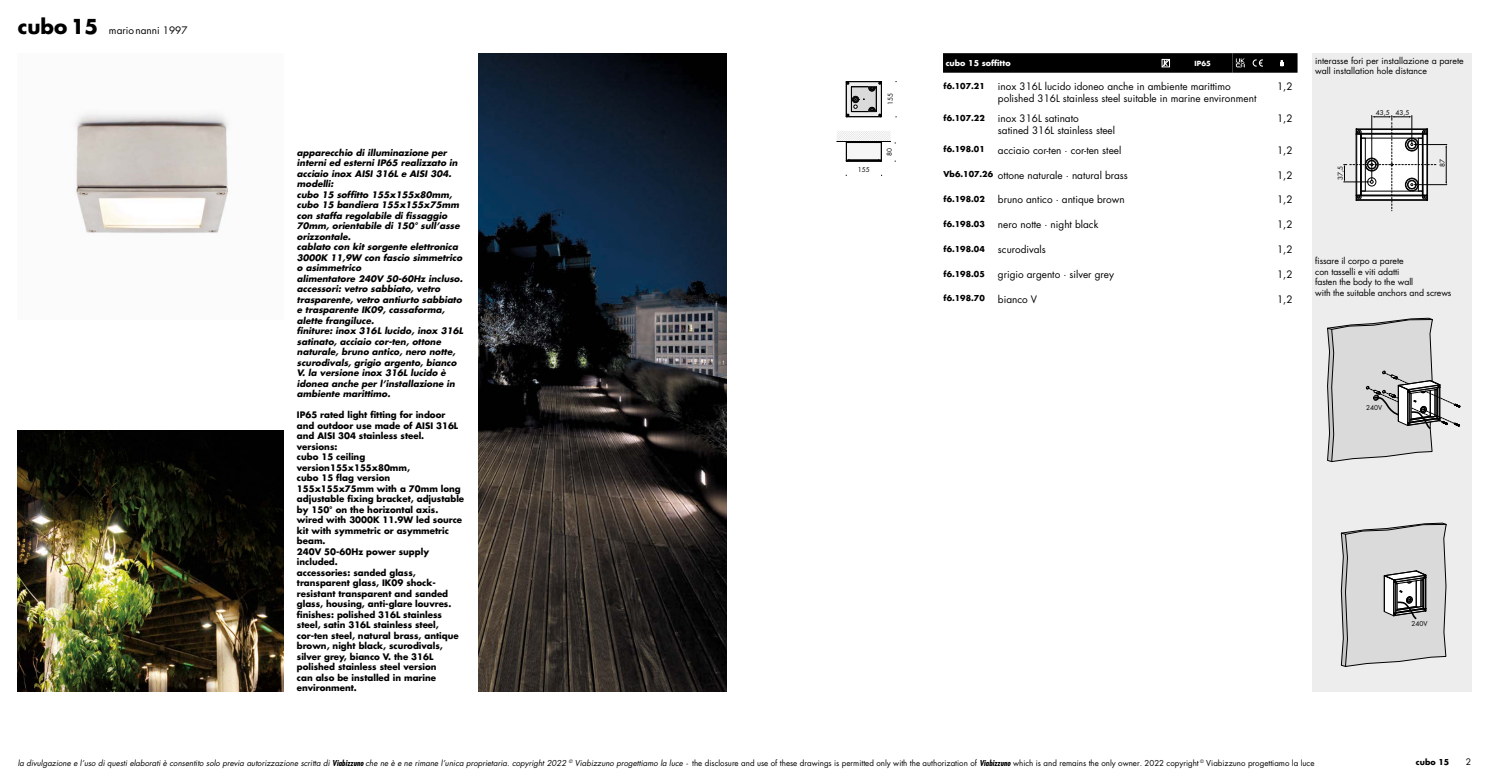
<style>
.page{position:relative;width:1489px;height:780px;background:#fff}
.page>*{position:absolute;margin:0;border:0;box-sizing:border-box;transform-origin:0 0}
.t1{font:10px/12px "Futura Std";color:#000}
.t2{font:700 8.75px/10.5px "Futura Std";color:#000}
.t3{font:italic 700 8.75px/10.5px "Futura Std";color:#000}
.t4{font:8.75px/10.5px "Futura Std";letter-spacing:-.01em;color:#000}
.t5{font:italic 7.88px "Futura Std";color:#000}
.t6{font:700 7.88px "Futura Std";color:#000}
.t7{font:700 7.88px "Futura Std";color:#fff}
.t8{font:700 6.88px "Futura Std";color:#fff}
.t9{font:6.5px "Futura Std";color:#000}
.s1{font-weight:700;font-size:20px}
.s2{font-weight:700;font-size:7.88px}
.s3{font-weight:700;font-stretch:condensed}
.s4{font-style:normal}
</style>
<div class="page">
<div style="left:1311px;top:53px;width:159px;height:638px;background:#ededed"></div>
<svg style="left:846px;top:81px;width:36px;height:36px"></svg>
<svg style="left:836px;top:131px;width:59px;height:31px"></svg>
<svg style="left:1327px;top:318px;width:133px;height:144px"></svg>
<svg style="left:1340px;top:523px;width:106px;height:143px;background:#c7c7c7"></svg>
<hr style="left:1413px;top:144px;width:33px;height:1px;background:#000">
<hr style="left:1413px;top:184px;width:33px;height:1px;background:#000">
<hr style="left:1445px;top:147px;width:1px;height:35px;background:#000">
<svg style="left:1343px;top:115px;width:92px;height:96px"></svg>
<svg style="left:943px;top:53px;width:354px;height:20px;background:#0a0a0a"></svg>
<img style="left:75px;top:113px;width:154px;height:120px">
<img style="left:478px;top:53px;width:248px;height:638px">
<img style="left:18px;top:430px;width:265px;height:261px">
<p class="t1" style="left:18px;top:25px;width:171px"><span class="s1">cubo 15</span> mario nanni 1997</p>
<p class="t3" style="left:297px;top:147px;width:168px">apparecchio di illuminazione per interni ed esterni IP65 realizzato in acciaio inox AISI 316L e AISI 304. modelli:<br>cubo 15 soffitto 155x155x80mm, cubo 15 bandiera 155x155x75mm con staffa regolabile di fissaggio<br>70mm, orientabile di 150° sull’asse orizzontale.<br>cablato con kit sorgente elettronica<br>3000K 11,9W con fascio simmetrico o asimmetrico<br>alimentatore 240V 50-60Hz incluso. accessori: vetro sabbiato, vetro trasparente, vetro antiurto sabbiato e trasparente IK09, cassaforma, alette frangiluce.<br>finiture: inox 316L lucido, inox 316L satinato, acciaio cor-ten, ottone naturale, bruno antico, nero notte, scurodivals, grigio argento, bianco<br>V. la versione inox 316L lucido è idonea anche per l’installazione in ambiente marittimo.</p>
<p class="t2" style="left:297px;top:409px;width:169px">IP65 rated light fitting for indoor and outdoor use made of AISI 316L and AISI 304 stainless steel. versions:<br>cubo 15 ceiling version155x155x80mm,<br>cubo 15 flag version<br>155x155x75mm with a 70mm long adjustable fixing bracket, adjustable by 150° on the horizontal axis. wired with 3000K 11.9W led source kit with symmetric or asymmetric beam.<br>240V 50-60Hz power supply included.<br>accessories: sanded glass, transparent glass, IK09 shock&shy;resistant transparent and sanded glass, housing, anti-glare louvres. finishes: polished 316L stainless steel, satin 316L stainless steel, cor-ten steel, natural brass, antique brown, night black, scurodivals, silver grey, bianco V. the 316L polished stainless steel version<br>can also be installed in marine environment.</p>
<p class="t9" style="left:886px;top:105px;width:14px;rotate:-90deg">155</p>
<p class="t9" style="left:857px;top:165px;width:14px">155</p>
<p class="t9" style="left:885px;top:156px;width:10px;rotate:-90deg">80</p>
<p class="t7" style="left:945px;top:58px;width:66px">cubo 15 soffitto</p>
<p class="t8" style="left:1194px;top:59px;width:18px">IP65</p>
<p class="t6" style="left:943px;top:80px;width:43px">f6.107.21</p>
<p class="t1" style="left:997px;top:80px;width:260px">inox 316L lucido idoneo anche in ambiente marittimo polished 316L stainless steel suitable in marine environment</p>
<p class="t1" style="left:1276px;top:80px;width:17px">1,2</p>
<p class="t6" style="left:943px;top:112px;width:43px">f6.107.22</p>
<p class="t1" style="left:997px;top:112px;width:119px">inox 316L satinato<br>satined 316L stainless steel</p>
<p class="t1" style="left:1276px;top:112px;width:17px">1,2</p>
<p class="t6" style="left:943px;top:144px;width:43px">f6.198.01</p>
<p class="t1" style="left:997px;top:144px;width:125px">acciaio cor-ten · cor-ten steel</p>
<p class="t1" style="left:1276px;top:144px;width:17px">1,2</p>
<p class="t1" style="left:943px;top:169px;width:186px"><span class="s2">Vb6.107.26</span> ottone naturale · natural brass</p>
<p class="t1" style="left:1276px;top:169px;width:17px">1,2</p>
<p class="t6" style="left:943px;top:194px;width:43px">f6.198.02</p>
<p class="t1" style="left:997px;top:194px;width:128px">bruno antico · antique brown</p>
<p class="t1" style="left:1276px;top:194px;width:17px">1,2</p>
<p class="t6" style="left:943px;top:219px;width:43px">f6.198.03</p>
<p class="t1" style="left:997px;top:219px;width:102px">nero notte · night black</p>
<p class="t1" style="left:1276px;top:219px;width:17px">1,2</p>
<p class="t6" style="left:943px;top:243px;width:43px">f6.198.04</p>
<p class="t1" style="left:997px;top:243px;width:49px">scurodivals</p>
<p class="t1" style="left:1276px;top:243px;width:17px">1,2</p>
<p class="t6" style="left:943px;top:268px;width:43px">f6.198.05</p>
<p class="t1" style="left:997px;top:268px;width:117px">grigio argento · silver grey</p>
<p class="t1" style="left:1276px;top:268px;width:17px">1,2</p>
<p class="t6" style="left:943px;top:293px;width:43px">f6.198.70</p>
<p class="t1" style="left:997px;top:293px;width:41px">bianco V</p>
<p class="t1" style="left:1276px;top:293px;width:17px">1,2</p>
<p class="t4" style="left:1315px;top:56px;width:150px">interasse fori per installazione a parete wall installation hole distance</p>
<p class="t9" style="left:1335px;top:180px;width:16px;rotate:-90deg">37,5</p>
<p class="t9" style="left:1375px;top:108px;width:35px">43,5 43,5</p>
<p class="t9" style="left:1438px;top:167px;width:10px;rotate:-90deg">87</p>
<p class="t4" style="left:1315px;top:256px;width:138px">fissare il corpo a parete<br>con tasselli e viti adatti<br>fasten the body to the wall<br>with the suitable anchors and screws</p>
<p class="t9" style="left:1365px;top:403px;width:18px">240V</p>
<p class="t9" style="left:1411px;top:619px;width:18px">240V</p>
<p class="t5" style="left:18px;top:758px;width:1298px">la divulgazione e l’uso di questi elaborati è consentito solo previa autorizzazione scritta di <span class="s3">Viabizzuno</span> che ne è e ne rimane l’unica proprietaria. copyright 2022 <sup>©</sup> Viabizzuno progettiamo la luce <span class="s4">- the disclosure and use of these drawings is permitted only with the authorization of</span> <span class="s3">Viabizzuno</span> <span class="s4">which is and remains the only owner. 2022 copyright</span> <sup>©</sup> <span class="s4">Viabizzuno progettiamo la luce</span></p>
<p class="t6" style="left:1415px;top:756px;width:35px">cubo 15</p>
<p class="t4" style="left:1465px;top:756px;width:7px">2</p>
</div>
